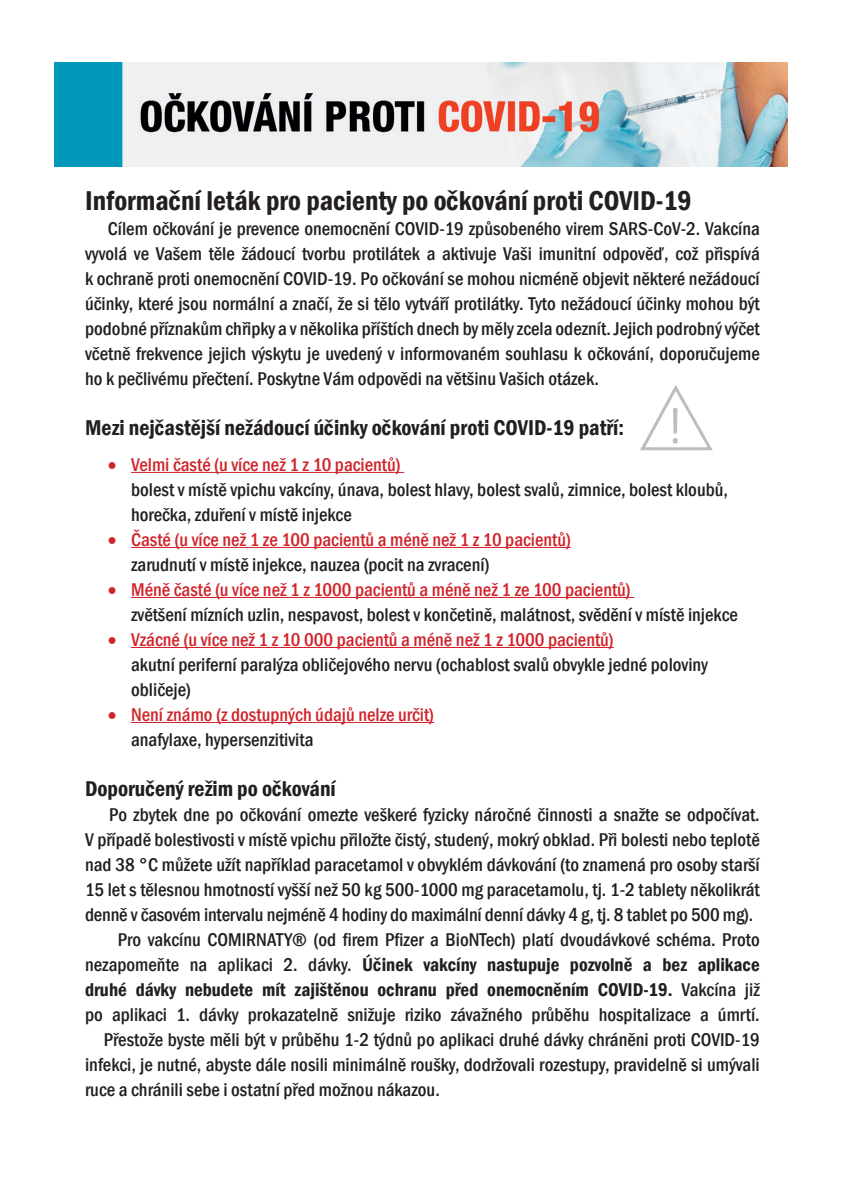
<style>
.page{position:relative;width:842px;height:1191px;background:#fff}
.page>*{position:absolute;margin:0;border:0;box-sizing:border-box;transform-origin:0 0}
.t1{font:condensed 52px "Myriad Pro";color:#bcbdc0}
.t2{font:600 condensed 28px "Franklin Gothic";color:#231f20}
.t3{font:600 condensed 22px "Franklin Gothic";color:#231f20}
.t4{font:500 condensed 19px/25px "Franklin Gothic";color:#231f20;text-align:justify}
.t5{font:500 condensed 19px "Franklin Gothic";color:#d1232a}
.t6{font:600 condensed 19px "Franklin Gothic";color:#231f20}
.s1{font-weight:500}
</style>
<div class="page">
<img style="left:55px;top:63px;width:733px;height:103px">
<hr style="left:131px;top:472px;width:273px;height:1px;background:#d1232a">
<hr style="left:131px;top:547px;width:440px;height:1px;background:#d1232a">
<hr style="left:131px;top:597px;width:503px;height:1px;background:#d1232a">
<hr style="left:131px;top:647px;width:483px;height:1px;background:#d1232a">
<hr style="left:131px;top:722px;width:303px;height:1px;background:#d1232a">
<svg style="left:640px;top:385px;width:73px;height:66px"></svg>
<p class="t2" style="left:85px;top:181px;width:608px">Informační leták pro pacienty po očkování proti COVID-19</p>
<p class="t4" style="left:85px;top:216px;width:676px;text-indent:23px">Cílem očkování je prevence onemocnění COVID-19 způsobeného virem SARS-CoV-2. Vakcína vyvolá ve Vašem těle žádoucí tvorbu protilátek a aktivuje Vaši imunitní odpověď, což přispívá k ochraně proti onemocnění COVID-19. Po očkování se mohou nicméně objevit některé nežádoucí účinky, které jsou normální a značí, že si tělo vytváří protilátky. Tyto nežádoucí účinky mohou být podobné příznakům chřipky a v několika příštích dnech by měly zcela odeznít. Jejich podrobný výčet včetně frekvence jejich výskytu je uvedený v informovaném souhlasu k očkování, doporučujeme ho k pečlivému přečtení. Poskytne Vám odpovědi na většinu Vašich otázek.</p>
<p class="t3" style="left:85px;top:412px;width:540px">Mezi nejčastější nežádoucí účinky očkování proti COVID-19 patří:</p>
<p class="t5" style="left:108px;top:452px;width:294px">• Velmi časté (u více než 1 z 10 pacientů)</p>
<p class="t4" style="left:131px;top:477px;width:598px">bolest v místě vpichu vakcíny, únava, bolest hlavy, bolest svalů, zimnice, bolest kloubů, horečka, zduření v místě injekce</p>
<p class="t5" style="left:108px;top:527px;width:465px">• Časté (u více než 1 ze 100 pacientů a méně než 1 z 10 pacientů)</p>
<p class="t4" style="left:131px;top:552px;width:360px">zarudnutí v místě injekce, nauzea (pocit na zvracení)</p>
<p class="t5" style="left:108px;top:577px;width:524px">• Méně časté (u více než 1 z 1000 pacientů a méně než 1 ze 100 pacientů)</p>
<p class="t4" style="left:131px;top:602px;width:608px">zvětšení mízních uzlin, nespavost, bolest v končetině, malátnost, svědění v místě injekce</p>
<p class="t5" style="left:108px;top:627px;width:507px">• Vzácné (u více než 1 z 10 000 pacientů a méně než 1 z 1000 pacientů)</p>
<p class="t4" style="left:131px;top:652px;width:578px">akutní periferní paralýza obličejového nervu (ochablost svalů obvykle jedné poloviny obličeje)</p>
<p class="t5" style="left:108px;top:702px;width:328px">• Není známo (z dostupných údajů nelze určit)</p>
<p class="t4" style="left:131px;top:727px;width:184px">anafylaxe, hypersenzitivita</p>
<p class="t3" style="left:85px;top:774px;width:252px">Doporučený režim po očkování</p>
<p class="t4" style="left:85px;top:802px;width:676px;text-indent:24px">Po zbytek dne po očkování omezte veškeré fyzicky náročné činnosti a snažte se odpočívat.<br>V případě bolestivosti v místě vpichu přiložte čistý, studený, mokrý obklad. Při bolesti nebo teplotě nad 38 °C můžete užít například paracetamol v obvyklém dávkování (to znamená pro osoby starší 15 let s tělesnou hmotností vyšší než 50 kg 500-1000 mg paracetamolu, tj. 1-2 tablety několikrát denně v časovém intervalu nejméně 4 hodiny do maximální denní dávky 4 g, tj. 8 tablet po 500 mg).</p>
<p class="t4" style="left:118px;top:927px;width:644px">Pro vakcínu COMIRNATY® (od firem Pfizer a BioNTech) platí dvoudávkové schéma. Proto</p>
<p class="t6" style="left:85px;top:952px;width:676px"><span class="s1">nezapomeňte na aplikaci 2. dávky.</span> Účinek vakcíny nastupuje pozvolně a bez aplikace</p>
<p class="t6" style="left:85px;top:977px;width:676px">druhé dávky nebudete mít zajištěnou ochranu před onemocněním COVID-19. <span class="s1">Vakcína již</span></p>
<p class="t4" style="left:85px;top:1002px;width:676px">po aplikaci 1. dávky prokazatelně snižuje riziko závažného průběhu hospitalizace a úmrtí.</p>
<p class="t4" style="left:104px;top:1027px;width:658px">Přestože byste měli být v průběhu 1-2 týdnů po aplikaci druhé dávky chráněni proti COVID-19</p>
<p class="t4" style="left:85px;top:1052px;width:676px">infekci, je nutné, abyste dále nosili minimálně roušky, dodržovali rozestupy, pravidelně si umývali</p>
<p class="t4" style="left:85px;top:1077px;width:356px">ruce a chránili sebe i ostatní před možnou nákazou.</p>
<p class="t1" style="left:670px;top:394px;width:12px">!</p>
</div>
